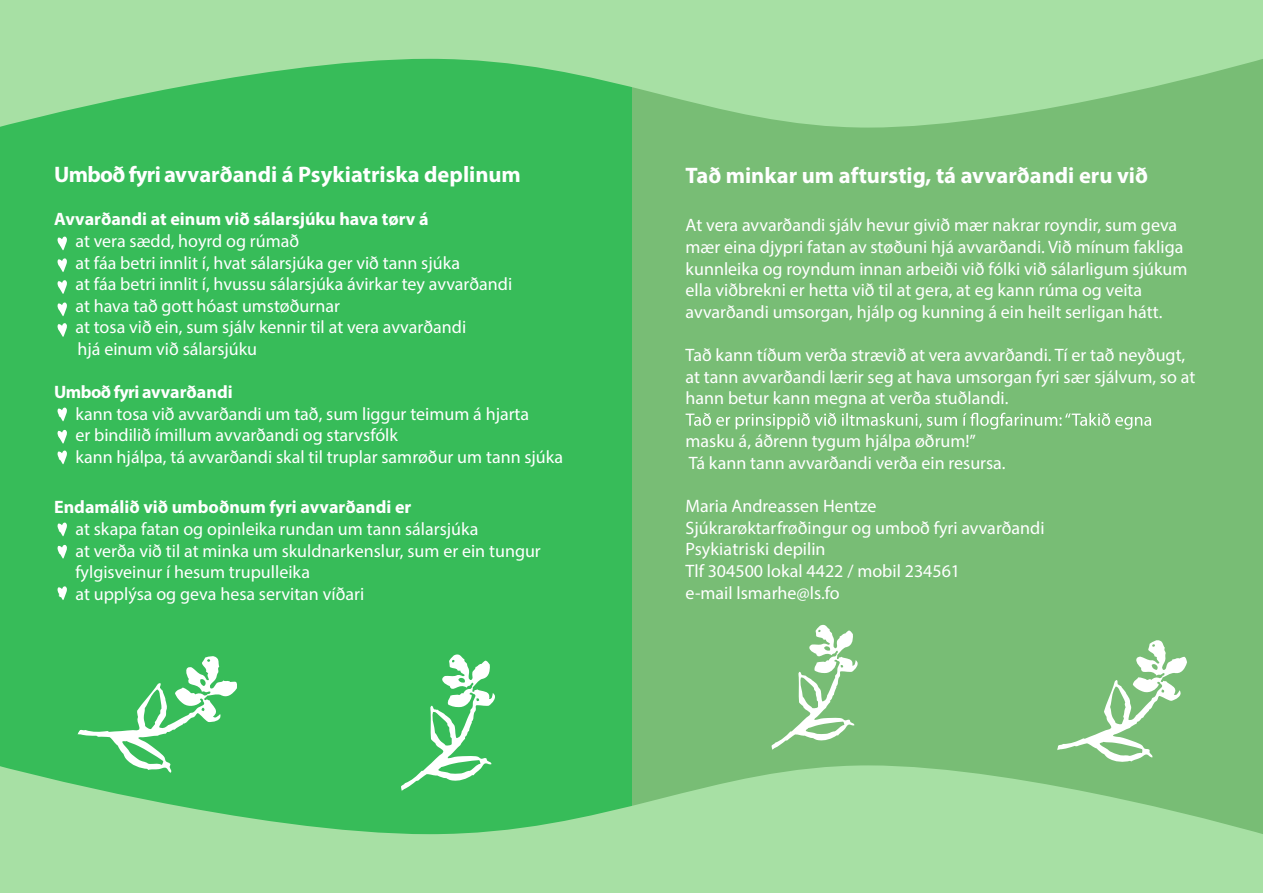
<style>
.page{position:relative;width:1263px;height:893px;background:#78bd75}
.page>*{position:absolute;margin:0;border:0;box-sizing:border-box;transform-origin:0 0}
.t1{font:700 22.5px "Myriad Pro";color:#fff}
.t2{font:18px/21.6px "Myriad Pro";color:#fff}
.t3{font:700 18px "Myriad Pro";color:#fff}
.t4{font:700 18px "Myriad Pro";letter-spacing:-.02em;color:#fff}
</style>
<div class="page">
<div style="left:0;top:0;width:631px;height:893px;background:#37bc59"></div>
<svg style="left:58px;top:237px;width:9px;height:13px"></svg>
<svg style="left:58px;top:258px;width:9px;height:14px"></svg>
<svg style="left:58px;top:280px;width:9px;height:14px"></svg>
<svg style="left:58px;top:302px;width:9px;height:14px"></svg>
<svg style="left:58px;top:323px;width:9px;height:14px"></svg>
<svg style="left:58px;top:408px;width:9px;height:13px"></svg>
<svg style="left:58px;top:430px;width:9px;height:14px"></svg>
<svg style="left:58px;top:451px;width:9px;height:13px"></svg>
<svg style="left:58px;top:523px;width:9px;height:13px"></svg>
<svg style="left:58px;top:545px;width:9px;height:14px"></svg>
<svg style="left:58px;top:586px;width:9px;height:14px"></svg>
<svg style="left:429px;top:654px;width:66px;height:111px"></svg>
<svg style="left:771px;top:624px;width:87px;height:126px"></svg>
<svg style="left:1057px;top:640px;width:130px;height:122px"></svg>
<svg style="left:77px;top:656px;width:160px;height:109px"></svg>
<svg style="left:685px;top:413px;width:466px;height:16px"></svg>
<svg style="left:0;top:0;width:1263px;height:128px;fill:#a7e0a4"></svg>
<svg style="left:0;top:765px;width:1263px;height:128px;fill:#a7e0a4"></svg>
<p class="t1" style="left:54px;top:160px;width:468px">Umboð fyri avvarðandi á Psykiatriska deplinum</p>
<p class="t3" style="left:54px;top:207px;width:376px">Avvarðandi at einum við sálarsjúku hava tørv á</p>
<p class="t2" style="left:58px;top:230px;width:242px">• at vera sædd, hoyrd og rúmað</p>
<p class="t2" style="left:58px;top:251px;width:403px">• at fáa betri innlit í, hvat sálarsjúka ger við tann sjúka</p>
<p class="t2" style="left:58px;top:273px;width:455px">• at fáa betri innlit í, hvussu sálarsjúka ávirkar tey avvarðandi</p>
<p class="t2" style="left:58px;top:295px;width:283px">• at hava tað gott hóast umstøðurnar</p>
<p class="t2" style="left:77px;top:316px;width:390px;text-indent:-19px">• at tosa við ein, sum sjálv kennir til at vera avvarðandi hjá einum við sálarsjúku</p>
<p class="t4" style="left:54px;top:380px;width:180px">Umboð fyri avvarðandi</p>
<p class="t2" style="left:58px;top:403px;width:472px">• kann tosa við avvarðandi um tað, sum liggur teimum á hjarta</p>
<p class="t2" style="left:58px;top:424px;width:341px">• er bindilið ímillum avvarðandi og starvsfólk</p>
<p class="t2" style="left:58px;top:446px;width:506px">• kann hjálpa, tá avvarðandi skal til truplar samrøður um tann sjúka</p>
<p class="t3" style="left:54px;top:495px;width:359px">Endamálið við umboðnum fyri avvarðandi er</p>
<p class="t2" style="left:58px;top:518px;width:422px">• at skapa fatan og opinleika rundan um tann sálarsjúka</p>
<p class="t2" style="left:75px;top:539px;width:467px;text-indent:-17px">• at verða við til at minka um skuldnarkenslur, sum er ein tungur fylgisveinur í hesum trupulleika</p>
<p class="t2" style="left:58px;top:583px;width:307px">• at upplýsa og geva hesa servitan víðari</p>
<p class="t1" style="left:685px;top:160px;width:464px">Tað minkar um afturstig, tá avvarðandi eru við</p>
<p class="t2" style="left:685px;top:214px;width:503px">At vera avvarðandi sjálv hevur givið mær nakrar royndir, sum geva mær eina djypri fatan av støðuni hjá avvarðandi. Við mínum fakliga kunnleika og royndum innan arbeiði við fólki við sálarligum sjúkum ella viðbrekni er hetta við til at gera, at eg kann rúma og veita avvarðandi umsorgan, hjálp og kunning á ein heilt serligan hátt.</p>
<p class="t2" style="left:685px;top:344px;width:511px">Tað kann tíðum verða strævið at vera avvarðandi. Tí er tað neyðugt, at tann avvarðandi lærir seg at hava umsorgan fyri sær sjálvum, so at hann betur kann megna at verða stuðlandi.</p>
<p class="t2" style="left:685px;top:430px;width:322px">masku á, áðrenn tygum hjálpa øðrum!”<br>Tá kann tann avvarðandi verða ein resursa.</p>
<p class="t2" style="left:685px;top:495px;width:361px">Maria Andreassen Hentze<br>Sjúkrarøktarfrøðingur og umboð fyri avvarðandi<br>Psykiatriski depilin<br>Tlf 304500 lokal 4422 / mobil 234561<br>e-mail lsmarhe@ls.fo</p>
</div>
